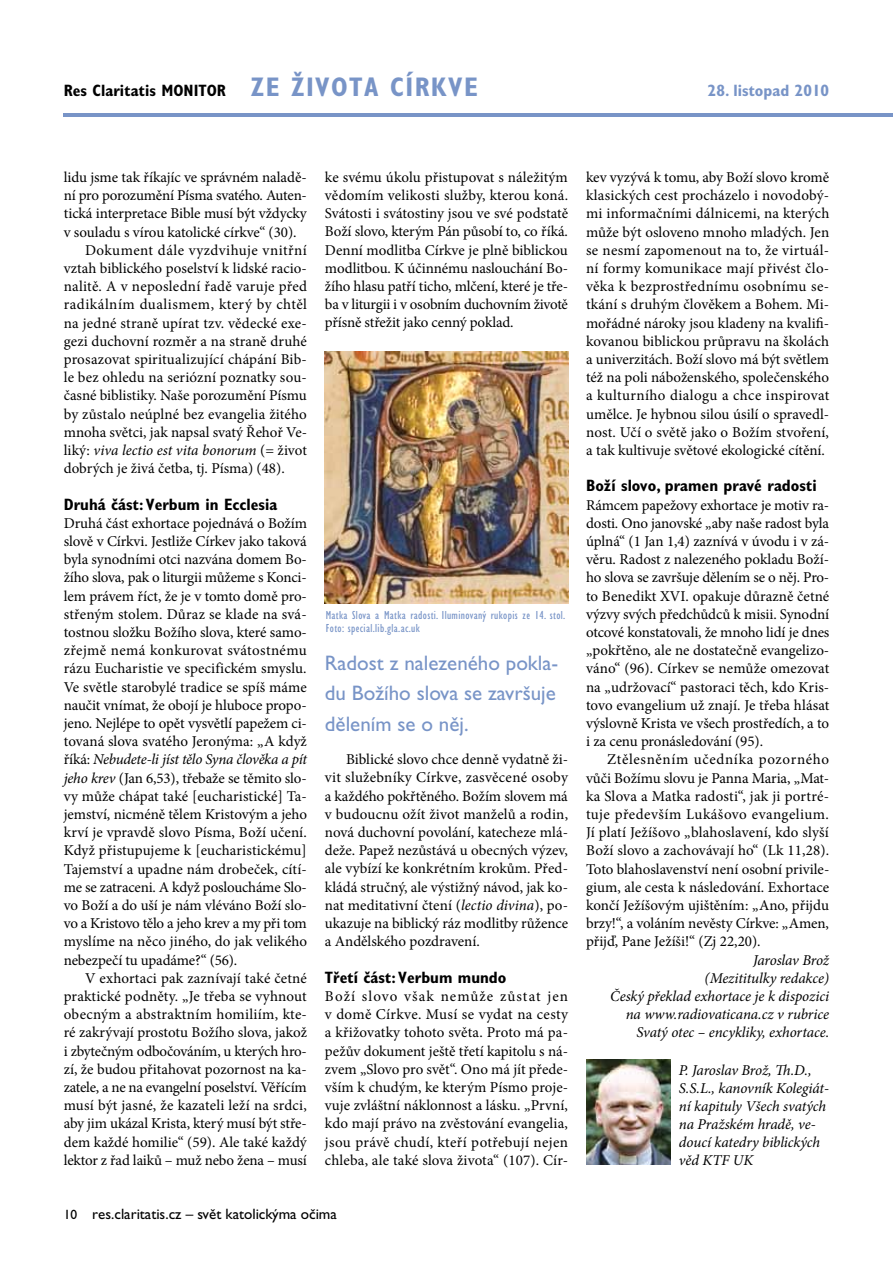
<style>
.page{position:relative;width:893px;height:1263px;background:#fff}
.page>*{position:absolute;margin:0;border:0;box-sizing:border-box;transform-origin:0 0}
.t1{font:700 condensed 27px "Gill Sans Std";color:#7894c7}
.t2{font:21px/30px "Gill Sans Std";color:#7894c7;text-align:justify}
.t3{font:700 condensed 16.5px "Gill Sans Std";color:#000}
.t4{font:700 condensed 16.5px "Gill Sans Std";color:#7894c7}
.t5{font:15px/18.1px "Minion Pro";color:#000;text-align:justify}
.t6{font:italic 15px/18px "Minion Pro";letter-spacing:-.005em;color:#000;text-align:right}
.t7{font:15px "Gill Sans Std";color:#000}
.t8{font:15px "Minion Pro";letter-spacing:.02em;color:#000}
.t9{font:15px "Minion Pro";letter-spacing:.035em;color:#000}
.t10{font:15px "Minion Pro";letter-spacing:.03em;color:#000}
.t11{font:condensed 12px/13.5px "Gill Sans Std";letter-spacing:.03em;color:#7894c7}
.s1{font-size:27px;color:#7894c7}
.s2{font-style:normal}
.s3{font-style:italic}
.s4{font-size:13.5px}
</style>
<div class="page">
<hr style="left:64px;top:113px;width:829px;height:4px;background:#7894c7">
<img style="left:586px;top:1059px;width:85px;height:106px">
<img style="left:325px;top:351px;width:243px;height:252px">
<p class="t3" style="left:64px;top:81px;width:258px">Res Claritatis MONITOR <span class="s1">ze života</span></p>
<h1 class="t1" style="left:390px;top:71px;width:41px">církve</h1>
<p class="t4" style="left:708px;top:81px;width:123px">28. listopad 2010</p>
<p class="t5" style="left:64px;top:168px;width:245px">lidu jsme tak říkajíc ve správném naladě-</p>
<p class="t5" style="left:64px;top:186px;width:245px">ní pro porozumění Písma svatého. Auten-</p>
<p class="t5" style="left:64px;top:205px;width:244px">tická interpretace Bible musí být vždycky</p>
<p class="t5" style="left:64px;top:223px;width:234px">v souladu s vírou katolické církve“ (30).</p>
<p class="t10" style="left:85px;top:240px;width:223px">Dokument dále vyzdvihuje vnitřní</p>
<p class="t5" style="left:64px;top:259px;width:245px">vztah biblického poselství k lidské racio-</p>
<p class="t8" style="left:64px;top:276px;width:245px">nalitě. A v neposlední řadě varuje před</p>
<p class="t9" style="left:64px;top:295px;width:245px">radikálním dualismem, který by chtěl</p>
<p class="t5" style="left:64px;top:314px;width:245px">na jedné straně upírat tzv. vědecké exe-</p>
<p class="t5" style="left:64px;top:332px;width:245px">gezi duchovní rozměr a na straně druhé</p>
<p class="t5" style="left:64px;top:350px;width:245px">prosazovat spiritualizující chápání Bib-</p>
<p class="t5" style="left:64px;top:368px;width:245px">le bez ohledu na seriózní poznatky sou-</p>
<p class="t5" style="left:64px;top:387px;width:244px">časné biblistiky. Naše porozumění Písmu</p>
<p class="t5" style="left:64px;top:405px;width:245px">by zůstalo neúplné bez evangelia žitého</p>
<p class="t5" style="left:64px;top:423px;width:245px">mnoha světci, jak napsal svatý Řehoř Ve-</p>
<p class="t6" style="left:64px;top:441px;width:245px"><span class="s2">liký:</span> viva lectio est vita bonorum <span class="s2">(= život</span></p>
<p class="t5" style="left:64px;top:459px;width:222px">dobrých je živá četba, tj. Písma) (48).</p>
<p class="t3" style="left:64px;top:494px;width:215px">Druhá část: Verbum in Ecclesia</p>
<p class="t5" style="left:64px;top:514px;width:245px">Druhá část exhortace pojednává o Božím slově v Církvi. Jestliže Církev jako taková byla synodními otci nazvána domem Bo&shy;žího slova, pak o liturgii můžeme s Konci&shy;lem právem říct, že je v tomto domě pro&shy;střeným stolem. Důraz se klade na svá&shy;tostnou složku Božího slova, které samo&shy;zřejmě nemá konkurovat svátostnému rázu Eucharistie ve specifickém smyslu.<br>Ve světle starobylé tradice se spíš máme naučit vnímat, že obojí je hluboce propo&shy;jeno. Nejlépe to opět vysvětlí papežem ci&shy;tovaná slova svatého Jeronýma: „A když říká: <span class="s3">Nebudete-li jíst tělo Syna člověka a pít jeho krev</span> (Jan 6,53), třebaže se těmito slo&shy;vy může chápat také [eucharistické] Ta&shy;jemství, nicméně tělem Kristovým a jeho krví je vpravdě slovo Písma, Boží učení.<br>Když přistupujeme k [eucharistickému] Tajemství a upadne nám drobeček, cítí&shy;me se zatraceni. A když posloucháme Slo&shy;vo Boží a do uší je nám vléváno Boží slo&shy;vo a Kristovo tělo a jeho krev a my při tom myslíme na něco jiného, do jak velikého nebezpečí tu upadáme?“ (56).</p>
<p class="t5" style="left:64px;top:969px;width:245px;text-indent:21px">V exhortaci pak zaznívají také četné praktické podněty. „Je třeba se vyhnout obecným a abstraktním homiliím, kte&shy;ré zakrývají prostotu Božího slova, jakož i zbytečným odbočováním, u kterých hro&shy;zí, že budou přitahovat pozornost na ka&shy;zatele, a ne na evangelní poselství. Věřícím musí být jasné, že kazateli leží na srdci, aby jim ukázal Krista, který musí být stře&shy;dem každé homilie“ (59). Ale také každý lektor z řad laiků – muž nebo žena – musí</p>
<p class="t5" style="left:325px;top:168px;width:245px">ke svému úkolu přistupovat s náležitým vědomím velikosti služby, kterou koná.<br>Svátosti i svátostiny jsou ve své podstatě Boží slovo, kterým Pán působí to, co říká.<br>Denní modlitba Církve je plně biblickou modlitbou. K účinnému naslouchání Bo&shy;žího hlasu patří ticho, mlčení, které je tře&shy;ba v liturgii i v osobním duchovním životě přísně střežit jako cenný poklad.</p>
<p class="t11" style="left:326px;top:608px;width:241px">Matka Slova a Matka radosti. Iluminovaný rukopis ze 14. stol.<br>Foto: special.lib.gla.ac.uk</p>
<h2 class="t2" style="left:325px;top:648px;width:235px">Radost z nalezeného pokla&shy;du Božího slova se završuje dělením se o něj.</h2>
<p class="t5" style="left:325px;top:750px;width:245px;text-indent:21px">Biblické slovo chce denně vydatně ži&shy;vit služebníky Církve, zasvěcené osoby a každého pokřtěného. Božím slovem má v budoucnu ožít život manželů a rodin, nová duchovní povolání, katecheze mlá&shy;deže. Papež nezůstává u obecných výzev, ale vybízí ke konkrétním krokům. Před&shy;kládá stručný, ale výstižný návod, jak ko&shy;nat meditativní čtení (<span class="s3">lectio divina</span>), po&shy;ukazuje na biblický ráz modlitby růžence a Andělského pozdravení.</p>
<p class="t3" style="left:325px;top:967px;width:183px">Třetí část: Verbum mundo</p>
<p class="t5" style="left:325px;top:987px;width:245px">Boží slovo však nemůže zůstat jen v domě Církve. Musí se vydat na cesty a křižovatky tohoto světa. Proto má pa&shy;pežův dokument ještě třetí kapitolu s ná&shy;zvem „Slovo pro svět“. Ono má jít přede&shy;vším k chudým, ke kterým Písmo proje&shy;vuje zvláštní náklonnost a lásku. „První, kdo mají právo na zvěstování evangelia, jsou právě chudí, kteří potřebují nejen chleba, ale také slova života“ (107). Cír-</p>
<p class="t7" style="left:64px;top:1206px;width:275px"><span class="s4">10</span> res.claritatis.cz – svět katolickýma očima</p>
<p class="t5" style="left:586px;top:168px;width:245px">kev vyzývá k tomu, aby Boží slovo kromě klasických cest procházelo i novodobý&shy;mi informačními dálnicemi, na kterých může být osloveno mnoho mladých. Jen se nesmí zapomenout na to, že virtuál&shy;ní formy komunikace mají přivést člo&shy;věka k bezprostřednímu osobnímu se&shy;tkání s druhým člověkem a Bohem. Mi&shy;mořádné nároky jsou kladeny na kvalifi&shy;kovanou biblickou průpravu na školách a univerzitách. Boží slovo má být světlem též na poli náboženského, společenského a kulturního dialogu a chce inspirovat umělce. Je hybnou silou úsilí o spravedl&shy;nost. Učí o světě jako o Božím stvoření, a tak kultivuje světové ekologické cítění.</p>
<p class="t3" style="left:586px;top:476px;width:232px">Boží slovo, pramen pravé radosti</p>
<p class="t5" style="left:586px;top:496px;width:245px">Rámcem papežovy exhortace je motiv ra&shy;dosti. Ono janovské „aby naše radost byla úplná“ (1 Jan 1,4) zaznívá v úvodu i v zá&shy;věru. Radost z nalezeného pokladu Boží&shy;ho slova se završuje dělením se o něj. Pro&shy;to Benedikt XVI. opakuje důrazně četné výzvy svých předchůdců k misii. Synodní otcové konstatovali, že mnoho lidí je dnes „pokřtěno, ale ne dostatečně evangelizo&shy;váno“ (96). Církev se nemůže omezovat na „udržovací“ pastoraci těch, kdo Kris&shy;tovo evangelium už znají. Je třeba hlásat výslovně Krista ve všech prostředích, a to i za cenu pronásledování (95).</p>
<p class="t5" style="left:586px;top:750px;width:245px;text-indent:21px">Ztělesněním učedníka pozorného vůči Božímu slovu je Panna Maria, „Mat&shy;ka Slova a Matka radosti“, jak ji portré&shy;tuje především Lukášovo evangelium.<br>Jí platí Ježíšovo „blahoslavení, kdo slyší Boží slovo a zachovávají ho“ (Lk 11,28).<br>Toto blahoslavenství není osobní privile&shy;gium, ale cesta k následování. Exhortace končí Ježíšovým ujištěním: „Ano, přijdu brzy!“, a voláním nevěsty Církve: „Amen, přijď, Pane Ježíši!“ (Zj 22,20).</p>
<p class="t6" style="left:610px;top:951px;width:220px">Jaroslav Brož<br>(Mezititulky redakce)<br>Český překlad exhortace je k dispozici na www.radiovaticana.cz v rubrice<br>Svatý otec – encykliky, exhortace.</p>
<p class="t6" style="left:679px;top:1061px;width:152px;text-align:left">P. Jaroslav Brož, Th.D.,<br>S.S.L., kanovník Kolegiát&shy;ní kapituly Všech svatých na Pražském hradě, ve&shy;doucí katedry biblických věd KTF UK</p>
</div>
